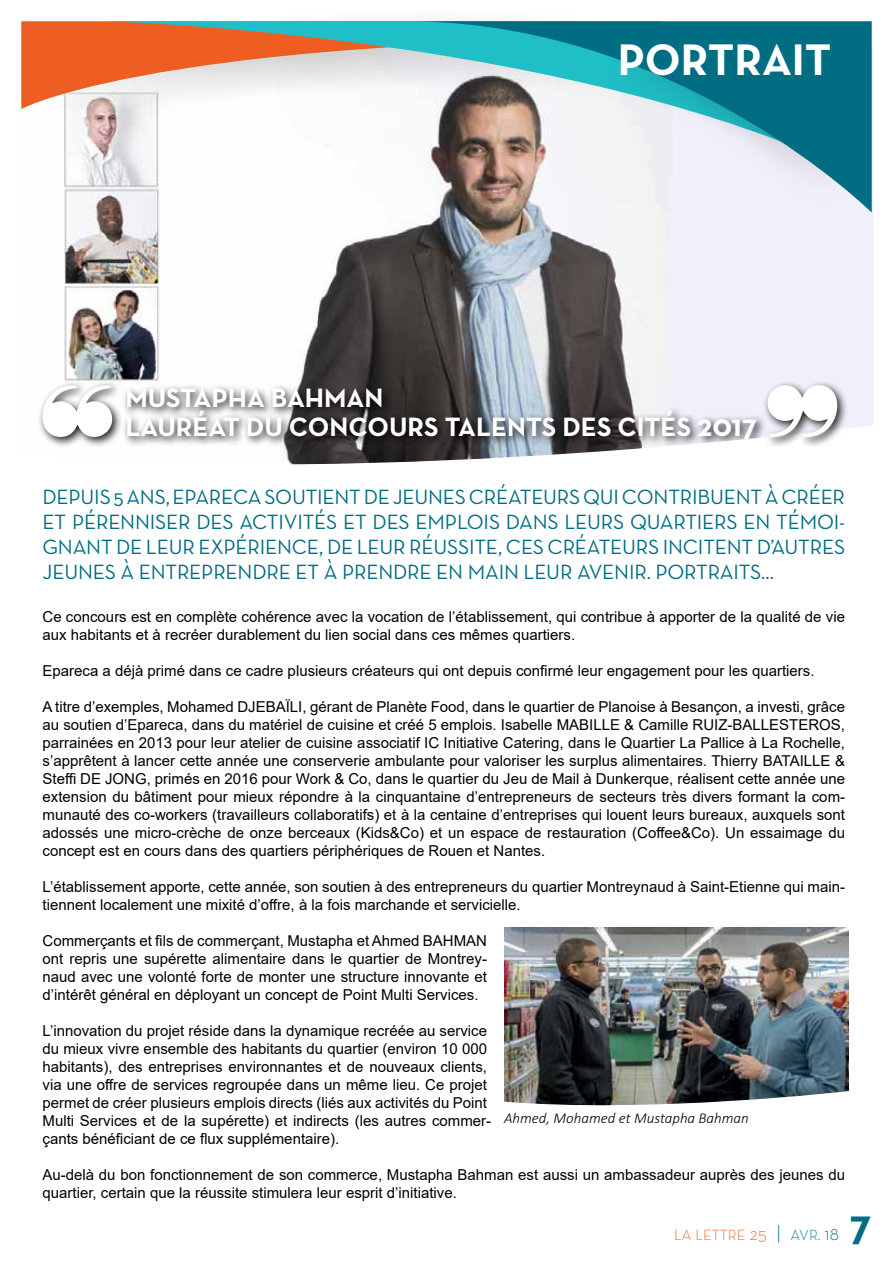
<style>
.page{position:relative;width:893px;height:1263px;background:#fff}
.page>*{position:absolute;margin:0;border:0;box-sizing:border-box;transform-origin:0 0}
.t1{font:700 45px "Neutra Text";color:#fff}
.t2{font:700 45px "Neutra Text";color:#006d82}
.t3{font:700 27px/28.5px "Neutra Text";color:#fff}
.t4{font:21px "Neutra Text";letter-spacing:-.01em;color:#006d82}
.t5{font:15px/18px "Arial";color:#000}
.t6{font:italic 300 15px "Calibri";color:#000}
.t7{font:300 15px "Neutra Text";color:#ee5e23}
.s1{font-size:31.5px}
.s2{font-size:18px}
.s3{font-size:21px;color:#006d82}
.s4{color:#006d82}
.s5{font-size:18px;color:#006d82}
</style>
<div class="page">
<img style="left:64px;top:129px;width:808px;height:296px">
<svg style="left:21px;top:21px;width:83px;height:88px;background:#ee7544"></svg>
<svg style="left:104px;top:21px;width:312px;height:128px"></svg>
<svg style="left:416px;top:21px;width:456px;height:192px"></svg>
<div style="left:122px;top:383px;width:645px;height:66px;background:#000;opacity:.87"></div>
<svg style="left:122px;top:425px;width:749px;height:40px"></svg>
<div style="left:37px;top:381px;width:86px;height:67px;background:#000;opacity:.87"></div>
<svg style="left:43px;top:385px;width:69px;height:52px"></svg>
<div style="left:763px;top:381px;width:85px;height:67px;background:#000;opacity:.87"></div>
<svg style="left:768px;top:385px;width:69px;height:52px"></svg>
<img style="left:504px;top:927px;width:344px;height:164px">
<svg style="left:504px;top:1091px;width:345px;height:15px"></svg>
<h1 class="t1" style="left:618px;top:32px;width:215px">PORTRAIT</h1>
<h2 class="t3" style="left:125px;top:383px;width:633px">MUSTAPHA BAHMAN<br>LAURÉAT DU CONCOURS TALENTS DES CITÉS <span class="s1">2017</span></h2>
<h3 class="t4" style="left:43px;top:484px;width:26px">DEPUIS</h3>
<h3 class="t4" style="left:114px;top:484px;width:27px">5 ANS</h3>
<h3 class="t4" style="left:166px;top:484px;width:32px">, EPARE</h3>
<h3 class="t4" style="left:233px;top:484px;width:45px">CASOUTIENT</h3>
<h3 class="t4" style="left:364px;top:484px;width:52px">DE JEUNES</h3>
<h3 class="t4" style="left:469px;top:484px;width:28px">CRÉATEURS</h3>
<h3 class="t4" style="left:583px;top:484px;width:12px">QUI</h3>
<h3 class="t4" style="left:622px;top:484px;width:28px">CONTRI</h3>
<h3 class="t4" style="left:697px;top:484px;width:26px">BUENT</h3>
<h3 class="t4" style="left:765px;top:484px;width:44px">À CRÉER</h3>
<h3 class="t4" style="left:43px;top:509px;width:42px">ET PÉRENNISER</h3>
<h3 class="t4" style="left:196px;top:509px;width:13px">DES</h3>
<h3 class="t4" style="left:239px;top:509px;width:39px">ACTIVITÉS</h3>
<h3 class="t4" style="left:343px;top:509px;width:42px">ET DES</h3>
<h3 class="t4" style="left:416px;top:509px;width:63px">EMPLOIS</h3>
<h3 class="t4" style="left:506px;top:509px;width:14px">DANS</h3>
<h3 class="t4" style="left:564px;top:509px;width:24px">LEURS</h3>
<h3 class="t4" style="left:630px;top:509px;width:13px">QUARTIERS</h3>
<h3 class="t4" style="left:743px;top:509px;width:103px">EN TÉMOI-</h3>
<h3 class="t4" style="left:43px;top:534px;width:30px">GNANT</h3>
<h3 class="t4" style="left:116px;top:534px;width:54px">DE LEUR</h3>
<h3 class="t4" style="left:198px;top:534px;width:37px">EXPÉRIEN</h3>
<h3 class="t4" style="left:292px;top:534px;width:89px">CE, DE LEUR</h3>
<h3 class="t4" style="left:409px;top:534px;width:12px">RÉUSSITE</h3>
<h3 class="t4" style="left:498px;top:534px;width:21px">, CES</h3>
<h3 class="t4" style="left:548px;top:534px;width:28px">CRÉATEURS</h3>
<h3 class="t4" style="left:663px;top:534px;width:47px">INCITENT</h3>
<h3 class="t4" style="left:757px;top:534px;width:28px">D’AUTRES</h3>
<h3 class="t4" style="left:43px;top:559px;width:24px">JEUNES</h3>
<h3 class="t4" style="left:120px;top:559px;width:32px">À ENTREPRENDRE</h3>
<h3 class="t4" style="left:295px;top:559px;width:60px">ET ÀPRENDRE</h3>
<h3 class="t4" style="left:436px;top:559px;width:61px">EN MAIN</h3>
<h3 class="t4" style="left:524px;top:559px;width:24px">LEUR</h3>
<h3 class="t4" style="left:577px;top:559px;width:13px">AVENIR</h3>
<h3 class="t4" style="left:647px;top:559px;width:34px">. PORTRAITS</h3>
<h3 class="t4" style="left:761px;top:559px;width:14px">…</h3>
<p class="t5" style="left:43px;top:607px;width:804px">Ce concours est en complète cohérence avec la vocation de l’établissement, qui contribue à apporter de la qualité de vie aux habitants et à recréer durablement du lien social dans ces mêmes quartiers.</p>
<p class="t5" style="left:43px;top:661px;width:774px">Epareca a déjà primé dans ce cadre plusieurs créateurs qui ont depuis confirmé leur engagement pour les quartiers.</p>
<p class="t5" style="left:43px;top:697px;width:804px;text-align:justify">A titre d’exemples, Mohamed DJEBAÏLI, gérant de Planète Food, dans le quartier de Planoise à Besançon, a investi, grâce au soutien d’Epareca, dans du matériel de cuisine et créé 5 emplois. Isabelle MABILLE &amp; Camille RUIZ-BALLESTEROS, parrainées en 2013 pour leur atelier de cuisine associatif IC Initiative Catering, dans le Quartier La Pallice à La Rochelle, s’apprêtent à lancer cette année une conserverie ambulante pour valoriser les surplus alimentaires. Thierry BATAILLE &amp; Steffi DE JONG, primés en 2016 pour Work &amp; Co, dans le quartier du Jeu de Mail à Dunkerque, réalisent cette année une extension du bâtiment pour mieux répondre à la cinquantaine d’entrepreneurs de secteurs très divers formant la com&shy;munauté des co-workers (travailleurs collaboratifs) et à la centaine d’entreprises qui louent leurs bureaux, auxquels sont adossés une micro-crèche de onze berceaux (Kids&amp;Co) et un espace de restauration (Coffee&amp;Co). Un essaimage du concept est en cours dans des quartiers périphériques de Rouen et Nantes.</p>
<p class="t5" style="left:43px;top:877px;width:804px">L’établissement apporte, cette année, son soutien à des entrepreneurs du quartier Montreynaud à Saint-Etienne qui main&shy;tiennent localement une mixité d’offre, à la fois marchande et servicielle.</p>
<p class="t5" style="left:43px;top:931px;width:446px;text-align:justify">Commerçants et fils de commerçant, Mustapha et Ahmed BAHMAN ont repris une supérette alimentaire dans le quartier de Montrey&shy;naud avec une volonté forte de monter une structure innovante et d’intérêt général en déployant un concept de Point Multi Services.</p>
<p class="t5" style="left:43px;top:1021px;width:450px">L’innovation du projet réside dans la dynamique recréée au service du mieux vivre ensemble des habitants du quartier (environ 10 000 habitants), des entreprises environnantes et de nouveaux clients, via une offre de services regroupée dans un même lieu. Ce projet permet de créer plusieurs emplois directs (liés aux activités du Point Multi Services et de la supérette) et indirects (les autres commer&shy;çants bénéficiant de ce flux supplémentaire).</p>
<p class="t5" style="left:43px;top:1165px;width:804px">Au-delà du bon fonctionnement de son commerce, Mustapha Bahman est aussi un ambassadeur auprès des jeunes du quartier, certain que la réussite stimulera leur esprit d’initiative.</p>
<p class="t6" style="left:504px;top:1109px;width:246px">Ahmed, Mohamed et Mustapha Bahman</p>
<p class="t7" style="left:674px;top:1226px;width:166px">LA LETTRE <span class="s2">25</span> <span class="s3">|</span> <span class="s4">AVR.</span> <span class="s5">18</span></p>
<h1 class="t2" style="left:850px;top:1197px;width:23px">7</h1>
</div>
